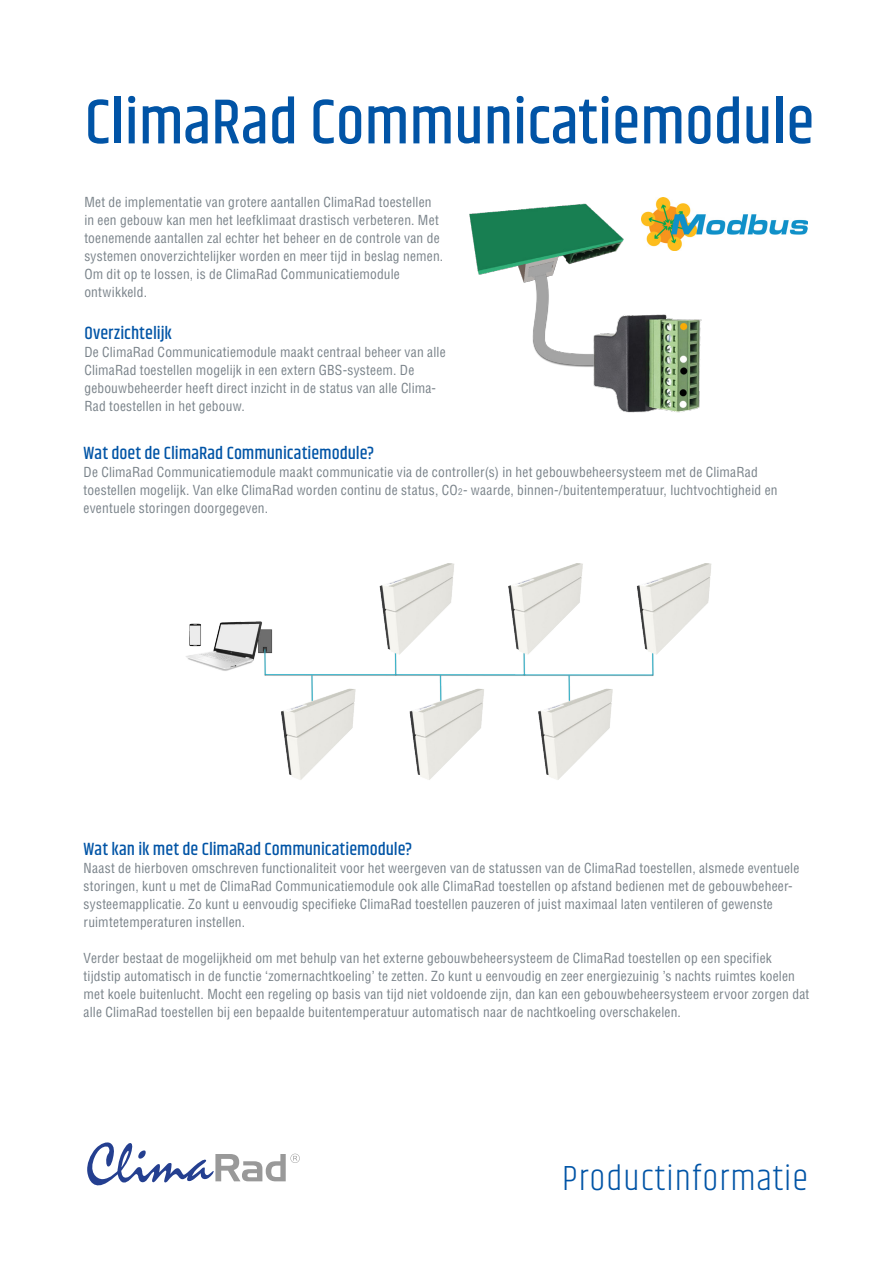
<style>
.page{position:relative;width:893px;height:1263px;background:#fff}
.page>*{position:absolute;margin:0;border:0;box-sizing:border-box;transform-origin:0 0}
.t1{font:500 64.5px "Khand";color:#0154a6}
.t2{font:300 36px "Khand";letter-spacing:.03em;color:#0154a6}
.t3{font:500 18px "Khand";color:#0154a6}
.t4{font:condensed 13.5px/18px "Helvetica LT Std";letter-spacing:.015em;color:#7a838a}
.s1{font-size:9px}
</style>
<div class="page">
<img style="left:469px;top:203px;width:233px;height:210px">
<img style="left:642px;top:197px;width:166px;height:53px">
<img style="left:186px;top:563px;width:526px;height:217px">
<svg style="left:87px;top:1142px;width:213px;height:43px"></svg>
<p class="t1" style="left:85px;top:82px;width:731px">ClimaRad Communicatiemodule</p>
<p class="t4" style="left:84px;top:193px;width:360px">Met de implementatie van grotere aantallen ClimaRad toestellen in een gebouw kan men het leefklimaat drastisch verbeteren. Met toenemende aantallen zal echter het beheer en de controle van de systemen onoverzichtelijker worden en meer tijd in beslag nemen.<br>Om dit op te lossen, is de ClimaRad Communicatiemodule ontwikkeld.</p>
<p class="t3" style="left:84px;top:322px;width:89px">Overzichtelijk</p>
<p class="t4" style="left:84px;top:343px;width:363px">De ClimaRad Communicatiemodule maakt centraal beheer van alle ClimaRad toestellen mogelijk in een extern GBS-systeem. De gebouwbeheerder heeft direct inzicht in de status van alle Clima-Rad toestellen in het gebouw.</p>
<p class="t3" style="left:84px;top:442px;width:292px">Wat doet de ClimaRad Communicatiemodule?</p>
<p class="t4" style="left:84px;top:463px;width:695px">De ClimaRad Communicatiemodule maakt communicatie via de controller(s) in het gebouwbeheersysteem met de ClimaRad toestellen mogelijk. Van elke ClimaRad worden continu de status, CO<span class="s1">2</span>- waarde, binnen-/buitentemperatuur, luchtvochtigheid en eventuele storingen doorgegeven.</p>
<p class="t3" style="left:84px;top:838px;width:330px">Wat kan ik met de ClimaRad Communicatiemodule?</p>
<p class="t4" style="left:84px;top:859px;width:717px">Naast de hierboven omschreven functionaliteit voor het weergeven van de statussen van de ClimaRad toestellen, alsmede eventuele storingen, kunt u met de ClimaRad Communicatiemodule ook alle ClimaRad toestellen op afstand bedienen met de gebouwbeheer&shy;systeemapplicatie. Zo kunt u eenvoudig specifieke ClimaRad toestellen pauzeren of juist maximaal laten ventileren of gewenste ruimtetemperaturen instellen.</p>
<p class="t4" style="left:84px;top:949px;width:727px">Verder bestaat de mogelijkheid om met behulp van het externe gebouwbeheersysteem de ClimaRad toestellen op een specifiek tijdstip automatisch in de functie ‘zomernachtkoeling’ te zetten. Zo kunt u eenvoudig en zeer energiezuinig ’s nachts ruimtes koelen met koele buitenlucht. Mocht een regeling op basis van tijd niet voldoende zijn, dan kan een gebouwbeheersysteem ervoor zorgen dat alle ClimaRad toestellen bij een bepaalde buitentemperatuur automatisch naar de nachtkoeling overschakelen.</p>
<p class="t2" style="left:562px;top:1157px;width:248px">Productinformatie</p>
</div>
